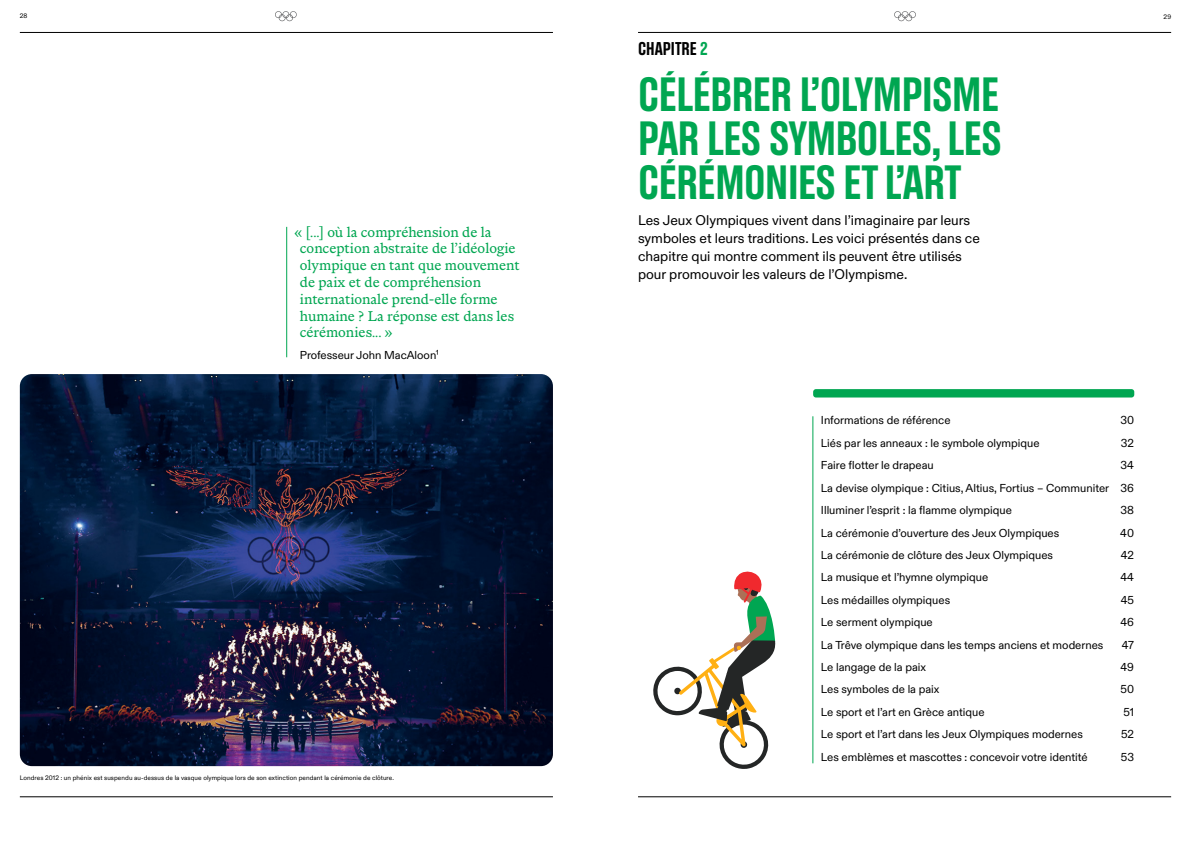
<style>
.page{position:relative;width:1191px;height:842px;background:#fff}
.page>*{position:absolute;margin:0;border:0;box-sizing:border-box;transform-origin:0 0}
.t1{font:48px/44px "Olympic Headline";letter-spacing:-.01em;color:#00a651;text-align:justify}
.t2{font:18.5px "Olympic Headline";color:#000}
.t3{font:14px/18px "Olympic Sans";color:#000}
.t4{font:14px/16.8px "Olympic Serif";color:#00a651}
.t5{font:11.5px/22.4px "Olympic Sans";color:#000;text-align:justify}
.t6{font:6.5px "Olympic Sans";letter-spacing:.01em;color:#000}
.s1{color:#00a651}
</style>
<div class="page">
<img style="left:20px;top:374px;width:533px;height:392px">
<svg style="left:653px;top:571px;width:123px;height:198px"></svg>
<div style="left:813px;top:389px;width:321px;height:8px;background:#00a651;border-radius:3px"></div>
<hr style="left:812px;top:416px;width:1px;height:347px;background:#00a651">
<hr style="left:286px;top:227px;width:1px;height:130px;background:#00a651">
<hr style="left:20px;top:32px;width:533px;height:1px;background:#000">
<hr style="left:638px;top:32px;width:533px;height:1px;background:#000">
<svg style="left:894px;top:11px;width:22px;height:10px"></svg>
<svg style="left:275px;top:11px;width:22px;height:10px"></svg>
<hr style="left:20px;top:797px;width:533px;height:1px;background:#000">
<hr style="left:638px;top:797px;width:533px;height:1px;background:#000">
<p class="t6" style="left:20px;top:11px;width:9px">28</p>
<p class="t6" style="left:1163px;top:11px;width:9px">29</p>
<p class="t4" style="left:300px;top:224px;width:221px;text-indent:-6px">« [...] où la compréhension de la conception abstraite de l’idéologie olympique en tant que mouvement de paix et de compréhension internationale prend-elle forme humaine ? La réponse est dans les cérémonies... »</p>
<p class="t5" style="left:300px;top:343px;width:140px">Professeur John MacAloon¹</p>
<p class="t6" style="left:20px;top:773px;width:375px">Londres 2012 : un phénix est suspendu au-dessus de la vasque olympique lors de son extinction pendant la cérémonie de clôture.</p>
<h2 class="t2" style="left:638px;top:38px;width:71px">CHAPITRE <span class="s1">2</span></h2>
<h1 class="t1" style="left:638px;top:71px;width:365px">CÉLÉBRER L’OLYMPISME PAR LES SYMBOLES, LES CÉRÉMONIES ET L’ART</h1>
<p class="t3" style="left:638px;top:210px;width:343px">Les Jeux Olympiques vivent dans l’imaginaire par leurs symboles et leurs traditions. Les voici présentés dans ce chapitre qui montre comment ils peuvent être utilisés pour promouvoir les valeurs de l’Olympisme.</p>
<p class="t5" style="left:821px;top:408px;width:131px">Informations de référence</p>
<p class="t5" style="left:1120px;top:408px;width:15px">30</p>
<p class="t5" style="left:821px;top:431px;width:220px">Liés par les anneaux : le symbole olympique</p>
<p class="t5" style="left:1120px;top:431px;width:15px">32</p>
<p class="t5" style="left:821px;top:453px;width:114px">Faire flotter le drapeau</p>
<p class="t5" style="left:821px;top:453px;width:315px;text-indent:300px">34<br>La devise olympique : Citius, Altius, Fortius – Communiter 36<br>Illuminer l’esprit : la flamme olympique</p>
<p class="t5" style="left:1120px;top:498px;width:15px">38</p>
<p class="t5" style="left:821px;top:521px;width:240px">La cérémonie d’ouverture des Jeux Olympiques</p>
<p class="t5" style="left:1120px;top:521px;width:15px">40</p>
<p class="t5" style="left:821px;top:543px;width:234px">La cérémonie de clôture des Jeux Olympiques</p>
<p class="t5" style="left:1120px;top:543px;width:15px">42</p>
<p class="t5" style="left:821px;top:565px;width:169px">La musique et l’hymne olympique</p>
<p class="t5" style="left:1120px;top:565px;width:15px">44</p>
<p class="t5" style="left:821px;top:588px;width:131px">Les médailles olympiques</p>
<p class="t5" style="left:1120px;top:588px;width:15px">45</p>
<p class="t5" style="left:821px;top:610px;width:113px">Le serment olympique</p>
<p class="t5" style="left:1120px;top:610px;width:15px">46</p>
<p class="t5" style="left:821px;top:633px;width:284px">La Trêve olympique dans les temps anciens et modernes</p>
<p class="t5" style="left:1121px;top:633px;width:14px">47</p>
<p class="t5" style="left:821px;top:655px;width:107px">Le langage de la paix</p>
<p class="t5" style="left:1120px;top:655px;width:15px">49</p>
<p class="t5" style="left:821px;top:677px;width:120px">Les symboles de la paix</p>
<p class="t5" style="left:1120px;top:677px;width:15px">50</p>
<p class="t5" style="left:821px;top:700px;width:165px">Le sport et l’art en Grèce antique</p>
<p class="t5" style="left:1123px;top:700px;width:12px">51</p>
<p class="t5" style="left:821px;top:722px;width:263px">Le sport et l’art dans les Jeux Olympiques modernes</p>
<p class="t5" style="left:1121px;top:722px;width:14px">52</p>
<p class="t5" style="left:821px;top:745px;width:268px">Les emblèmes et mascottes : concevoir votre identité</p>
<p class="t5" style="left:1120px;top:745px;width:15px">53</p>
</div>
